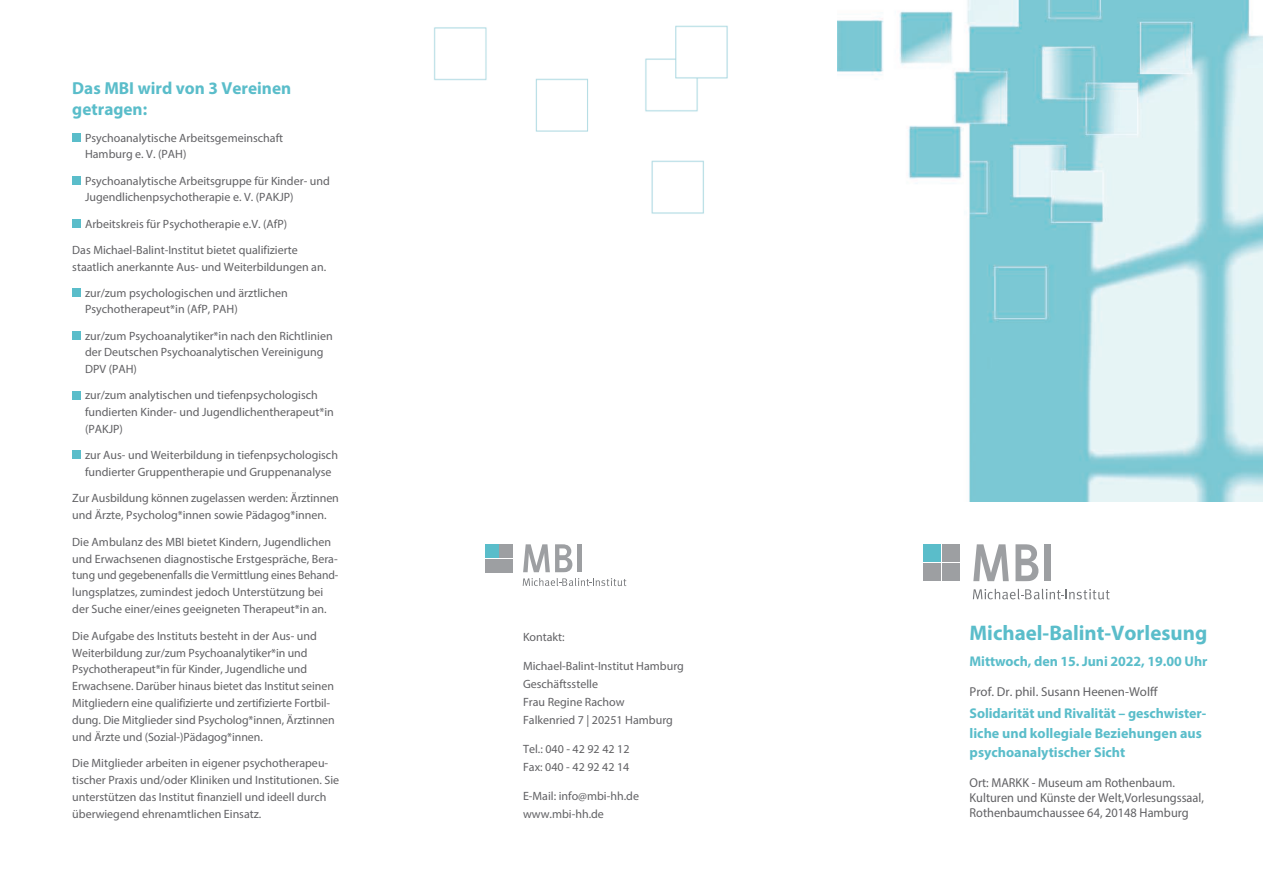
<style>
.page{position:relative;width:1263px;height:893px;background:#fff}
.page>*{position:absolute;margin:0;border:0;box-sizing:border-box;transform-origin:0 0}
.t1{font:700 21.15px "Myriad Pro";color:#5abdca}
.t2{font:700 17.4px/21px "Myriad Pro";color:#5abdca}
.t3{font:700 14.1px/19.5px "Myriad Pro";letter-spacing:-.005em;color:#5abdca}
.t4{font:12.9px/15px "Myriad Pro";color:#616164;scale:.96 1}
.t5{font:12.9px "Myriad Pro";color:#616164}
.t6{font:12px/16.8px "Myriad Pro";color:#616164}
</style>
<div class="page">
<img style="left:434px;top:25px;width:294px;height:189px">
<div style="left:923px;top:544px;width:17px;height:18px;background:#5abdca"></div>
<div style="left:942px;top:544px;width:18px;height:18px;background:#9d9fa2"></div>
<div style="left:923px;top:563px;width:17px;height:18px;background:#9d9fa2"></div>
<div style="left:942px;top:563px;width:18px;height:18px;background:#9d9fa2"></div>
<svg style="left:973px;top:544px;width:36px;height:37px"></svg>
<div style="left:1044px;top:544px;width:7px;height:37px;background:#9d9fa2"></div>
<svg style="left:1015px;top:544px;width:23px;height:37px"></svg>
<svg style="left:973px;top:589px;width:137px;height:10px"></svg>
<img style="left:838px;top:0;width:425px;height:502px">
<div style="left:72px;top:451px;width:9px;height:8px;background:#5abdca"></div>
<div style="left:72px;top:391px;width:9px;height:8px;background:#5abdca"></div>
<div style="left:72px;top:331px;width:9px;height:9px;background:#5abdca"></div>
<div style="left:72px;top:288px;width:9px;height:9px;background:#5abdca"></div>
<div style="left:72px;top:219px;width:9px;height:9px;background:#5abdca"></div>
<div style="left:72px;top:176px;width:9px;height:9px;background:#5abdca"></div>
<div style="left:72px;top:133px;width:9px;height:9px;background:#5abdca"></div>
<div style="left:485px;top:544px;width:13px;height:14px;background:#5abdca"></div>
<div style="left:499px;top:544px;width:14px;height:14px;background:#9d9fa2"></div>
<div style="left:485px;top:559px;width:13px;height:13px;background:#9d9fa2"></div>
<div style="left:499px;top:559px;width:14px;height:13px;background:#9d9fa2"></div>
<div style="left:577px;top:544px;width:5px;height:28px;background:#9d9fa2"></div>
<svg style="left:523px;top:544px;width:49px;height:28px"></svg>
<svg style="left:523px;top:578px;width:103px;height:8px"></svg>
<h2 class="t2" style="left:72px;top:79px;width:220px">Das MBI wird von 3 Vereinen getragen:</h2>
<p class="t6" style="left:85px;top:130px;width:200px">Psychoanalytische Arbeitsgemeinschaft<br>Hamburg e. V. (PAH)</p>
<p class="t6" style="left:85px;top:173px;width:246px">Psychoanalytische Arbeitsgruppe für Kinder- und<br>Jugendlichenpsychotherapie e. V. (PAKJP)</p>
<p class="t6" style="left:72px;top:211px;width:227px;line-height:26.1px;text-align:center">Arbeitskreis für Psychotherapie e.V. (AfP)<br>Das Michael-Balint-Institut bietet qualifizierte</p>
<p class="t6" style="left:85px;top:254px;width:243px;line-height:26.1px;text-indent:-13px">staatlich anerkannte Aus- und Weiterbildungen an. zur/zum psychologischen und ärztlichen</p>
<p class="t6" style="left:85px;top:297px;width:249px;line-height:26.1px">Psychotherapeut*in (AfP, PAH)<br>zur/zum Psychoanalytiker*in nach den Richtlinien</p>
<p class="t6" style="left:85px;top:345px;width:240px">der Deutschen Psychoanalytischen Vereinigung<br>DPV (PAH)</p>
<p class="t6" style="left:85px;top:388px;width:250px">zur/zum analytischen und tiefenpsychologisch fundierten Kinder- und Jugendlichentherapeut*in (PAKJP)</p>
<p class="t6" style="left:85px;top:448px;width:254px">zur Aus- und Weiterbildung in tiefenpsychologisch fundierter Gruppentherapie und Gruppenanalyse</p>
<p class="t6" style="left:72px;top:491px;width:268px">Zur Ausbildung können zugelassen werden: Ärztinnen und Ärzte, Psycholog*innen sowie Pädagog*innen.</p>
<p class="t6" style="left:72px;top:534px;width:268px">Die Ambulanz des MBI bietet Kindern, Jugendlichen und Erwachsenen diagnostische Erstgespräche, Bera&shy;tung und gegebenenfalls die Vermittlung eines Behand&shy;lungsplatzes, zumindest jedoch Unterstützung bei der Suche einer/eines geeigneten Therapeut*in an.</p>
<p class="t6" style="left:72px;top:628px;width:264px">Die Aufgabe des Instituts besteht in der Aus- und Weiterbildung zur/zum Psychoanalytiker*in und Psychotherapeut*in für Kinder, Jugendliche und Erwachsene. Darüber hinaus bietet das Institut seinen Mitgliedern eine qualifizierte und zertifizierte Fortbil&shy;dung. Die Mitglieder sind Psycholog*innen, Ärztinnen und Ärzte und (Sozial-)Pädagog*innen.</p>
<p class="t6" style="left:72px;top:756px;width:268px">Die Mitglieder arbeiten in eigener psychotherapeu&shy;tischer Praxis und/oder Kliniken und Institutionen. Sie unterstützen das Institut finanziell und ideell durch überwiegend ehrenamtlichen Einsatz.</p>
<p class="t6" style="left:523px;top:629px;width:43px">Kontakt:</p>
<p class="t6" style="left:523px;top:657px;width:162px;line-height:18px">Michael-Balint-Institut Hamburg<br>Geschäftsstelle<br>Frau Regine Rachow<br>Falkenried 7 | 20251 Hamburg</p>
<p class="t6" style="left:523px;top:741px;width:108px;line-height:18px">Tel.: 040 - 42 92 42 12<br>Fax: 040 - 42 92 42 14</p>
<p class="t6" style="left:523px;top:788px;width:118px;line-height:18px">E-Mail: info@mbi-hh.de www.mbi-hh.de</p>
<h1 class="t1" style="left:969px;top:625px;width:239px">Michael-Balint-Vorlesung</h1>
<p class="t3" style="left:969px;top:653px;width:239px">Mittwoch, den 15. Juni 2022, 19.00 Uhr</p>
<p class="t5" style="left:969px;top:687px;width:190px">Prof. Dr. phil. Susann Heenen-Wolff</p>
<p class="t3" style="left:969px;top:705px;width:238px">Solidarität und Rivalität – geschwister&shy;liche und kollegiale Beziehungen aus psychoanalytischer Sicht</p>
<p class="t4" style="left:969px;top:777px;width:246px">Ort: MARKK - Museum am Rothenbaum.<br>Kulturen und Künste der Welt,Vorlesungssaal,<br>Rothenbaumchaussee 64, 20148 Hamburg</p>
</div>
